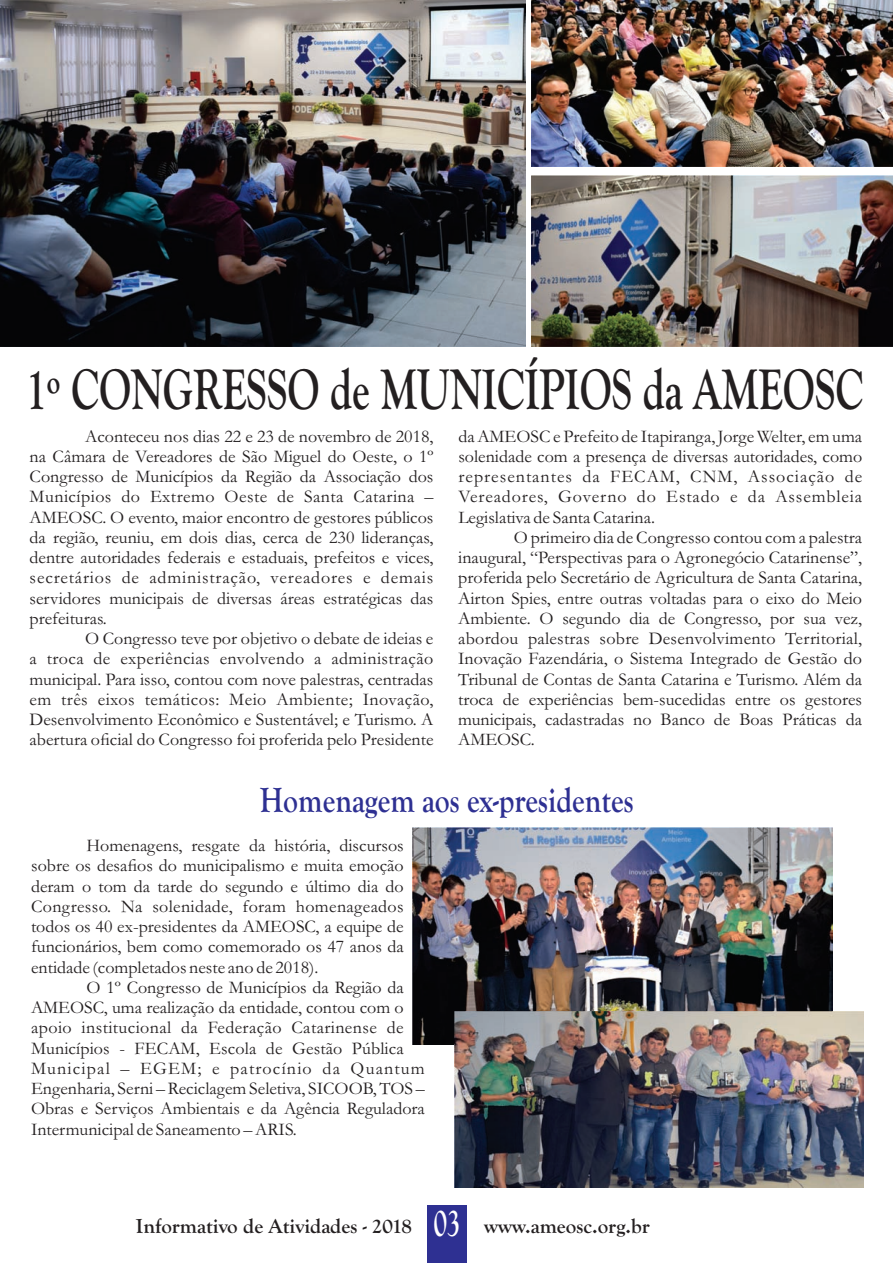
<style>
.page{position:relative;width:893px;height:1263px;background:#fff}
.page>*{position:absolute;margin:0;border:0;box-sizing:border-box;transform-origin:0 0}
.t1{font:700 59.1px "Goudy Old Style T";color:#231f20;scale:.7 1}
.t2{font:700 36px "Goudy Old Style T";color:#2e3092;scale:.82 1}
.t3{font:700 21px "Goudy Old Style T";color:#231f20}
.t4{font:18px/20.2px "Garamond";color:#231f20;text-align:justify}
.s1{font-size:40.05px;color:#fff}
</style>
<div class="page">
<img style="left:0;top:0;width:526px;height:346px">
<img style="left:532px;top:176px;width:361px;height:170px">
<img style="left:532px;top:0;width:361px;height:166px">
<img style="left:412px;top:827px;width:420px;height:217px">
<img style="left:455px;top:1012px;width:409px;height:175px">
<div style="left:427px;top:1205px;width:39px;height:58px;background:#2e3092"></div>
<h1 class="t1" style="left:26px;top:356px;width:1198px">1º CONGRESSO de MUNICÍPIOS da AMEOSC</h1>
<p class="t4" style="left:30px;top:428px;width:405px;text-indent:56px">Aconteceu nos dias 22 e 23 de novembro de 2018, na Câmara de Vereadores de São Miguel do Oeste, o 1º Congresso de Municípios da Região da Associação dos Municípios do Extremo Oeste de Santa Catarina – AMEOSC. O evento, maior encontro de gestores públicos da região, reuniu, em dois dias, cerca de 230 lideranças, dentre autoridades federais e estaduais, prefeitos e vices, secretários de administração, vereadores e demais servidores municipais de diversas áreas estratégicas das prefeituras.</p>
<p class="t4" style="left:29px;top:630px;width:406px;text-indent:56px">O Congresso teve por objetivo o debate de ideias e a troca de experiências envolvendo a administração municipal. Para isso, contou com nove palestras, centradas em três eixos temáticos: Meio Ambiente; Inovação, Desenvolvimento Econômico e Sustentável; e Turismo. A abertura oficial do Congresso foi proferida pelo Presidente</p>
<p class="t4" style="left:458px;top:428px;width:405px">da AMEOSC e Prefeito de Itapiranga, Jorge Welter, em uma solenidade com a presença de diversas autoridades, como representantes da FECAM, CNM, Associação de Vereadores, Governo do Estado e da Assembleia Legislativa de Santa Catarina.</p>
<p class="t4" style="left:458px;top:529px;width:406px;text-indent:56px">O primeiro dia de Congresso contou com a palestra inaugural, “Perspectivas para o Agronegócio Catarinense”, proferida pelo Secretário de Agricultura de Santa Catarina, Airton Spies, entre outras voltadas para o eixo do Meio Ambiente. O segundo dia de Congresso, por sua vez, abordou palestras sobre Desenvolvimento Territorial, Inovação Fazendária, o Sistema Integrado de Gestão do Tribunal de Contas de Santa Catarina e Turismo. Além da troca de experiências bem-sucedidas entre os gestores municipais, cadastradas no Banco de Boas Práticas da AMEOSC.</p>
<h2 class="t2" style="left:260px;top:779px;width:457px">Homenagem aos ex-presidentes</h2>
<p class="t4" style="left:31px;top:837px;width:374px;text-indent:56px">Homenagens, resgate da história, discursos sobre os desafios do municipalismo e muita emoção deram o tom da tarde do segundo e último dia do Congresso. Na solenidade, foram homenageados todos os 40 ex-presidentes da AMEOSC, a equipe de funcionários, bem como comemorado os 47 anos da entidade (completados neste ano de 2018).</p>
<p class="t4" style="left:31px;top:979px;width:395px;text-align:left;text-indent:56px">O 1º Congresso de Municípios da Região da AMEOSC, uma realização da entidade, contou com o apoio institucional da Federação Catarinense de Municípios - FECAM, Escola de Gestão Pública Municipal – EGEM; e patrocínio da Quantum Engenharia, Serni – Reciclagem Seletiva, SICOOB, TOS – Obras e Serviços Ambientais e da Agência Reguladora Intermunicipal de Saneamento – ARIS.</p>
<p class="t3" style="left:136px;top:1214px;width:515px">Informativo de Atividades - 2018 <span class="s1">03</span> www.ameosc.org.br</p>
</div>
